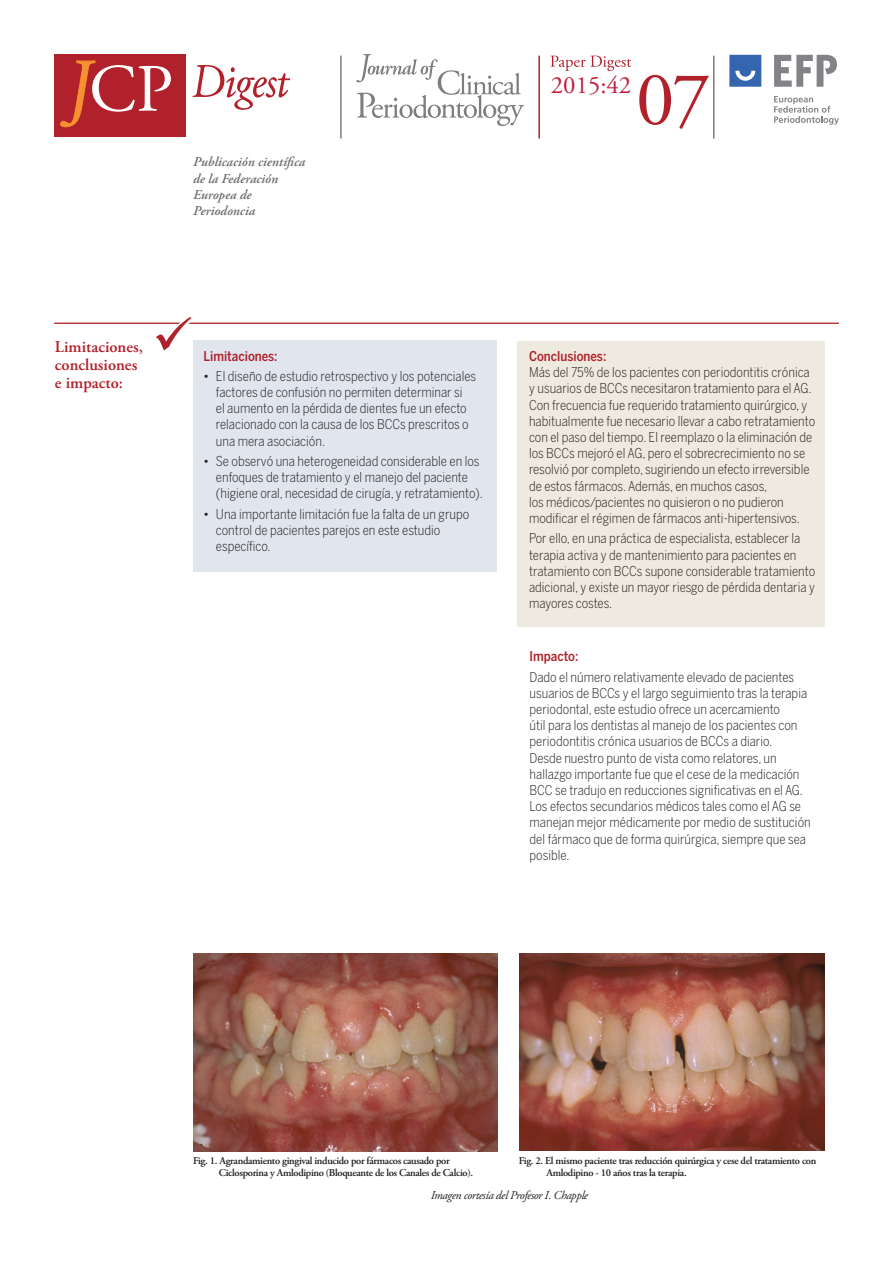
<style>
.page{position:relative;width:893px;height:1263px;background:#fff}
.page>*{position:absolute;margin:0;border:0;box-sizing:border-box;transform-origin:0 0}
.t1{font:76.65px "Adobe Garamond Pro";color:#b1212b}
.t2{font:24.75px "Adobe Garamond Pro";color:#bf1f3c}
.t3{font:600 16.5px/18px "Adobe Garamond Pro";color:#b1212b}
.t4{font:300 13.5px/16.2px "Benton Sans Cond";color:#231f20}
.t5{font:italic 600 13.5px/16.2px "Adobe Garamond Pro";color:#6c6d70}
.t6{font:500 13.5px "Benton Sans Cond";color:#b1212b}
.t7{font:italic 12px "Adobe Garamond Pro";letter-spacing:-.03em;color:#231f20}
.t8{font:600 10.5px/12px "Adobe Garamond Pro";letter-spacing:-.03em;color:#231f20}
</style>
<div class="page">
<div style="left:54px;top:54px;width:131px;height:83px;background:#b1212b"></div>
<svg style="left:192px;top:65px;width:98px;height:45px"></svg>
<svg style="left:60px;top:60px;width:111px;height:67px"></svg>
<hr style="left:340px;top:56px;width:2px;height:83px;background:#7c7e7a">
<hr style="left:713px;top:56px;width:1px;height:83px;background:#7c7e7a">
<hr style="left:538px;top:56px;width:2px;height:83px;background:#b1212b">
<svg style="left:356px;top:54px;width:168px;height:72px"></svg>
<svg style="left:729px;top:55px;width:32px;height:32px"></svg>
<svg style="left:774px;top:96px;width:65px;height:29px"></svg>
<svg style="left:774px;top:55px;width:63px;height:32px"></svg>
<svg style="left:550px;top:56px;width:81px;height:15px"></svg>
<div style="left:193px;top:340px;width:304px;height:231px;background:#e0e5ee"></div>
<hr style="left:54px;top:323px;width:785px;height:1px;background:#b1212b">
<svg style="left:156px;top:317px;width:36px;height:34px"></svg>
<div style="left:517px;top:341px;width:308px;height:285px;background:#efeadf"></div>
<img style="left:193px;top:954px;width:304px;height:197px">
<img style="left:520px;top:954px;width:304px;height:197px">
<p class="t5" style="left:193px;top:155px;width:114px">Publicación científica de la Federación<br>Europea de<br>Periodoncia</p>
<h2 class="t2" style="left:551px;top:70px;width:82px">2015:42</h2>
<h1 class="t1" style="left:636px;top:54px;width:76px">07</h1>
<p class="t3" style="left:55px;top:338px;width:90px">Limitaciones, conclusiones e impacto:</p>
<p class="t6" style="left:529px;top:348px;width:79px">Conclusiones:</p>
<p class="t6" style="left:203px;top:348px;width:76px">Limitaciones:</p>
<p class="t4" style="left:529px;top:364px;width:288px">Más del 75% de los pacientes con periodontitis crónica y usuarios de BCCs necesitaron tratamiento para el AG.<br>Con frecuencia fue requerido tratamiento quirúrgico, y habitualmente fue necesario llevar a cabo retratamiento con el paso del tiempo. El reemplazo o la eliminación de los BCCs mejoró el AG, pero el sobrecrecimiento no se resolvió por completo, sugiriendo un efecto irreversible de estos fármacos. Además, en muchos casos,<br>los médicos/pacientes no quisieron o no pudieron modificar el régimen de fármacos anti-hipertensivos.</p>
<p class="t4" style="left:529px;top:530px;width:288px">Por ello, en una práctica de especialista, establecer la terapia activa y de mantenimiento para pacientes en tratamiento con BCCs supone considerable tratamiento adicional, y existe un mayor riesgo de pérdida dentaria y mayores costes.</p>
<p class="t4" style="left:216px;top:368px;width:262px;text-indent:-13px">• El diseño de estudio retrospectivo y los potenciales factores de confusión no permiten determinar si<br>el aumento en la pérdida de dientes fue un efecto relacionado con la causa de los BCCs prescritos o una mera asociación.</p>
<p class="t4" style="left:216px;top:453px;width:269px;text-indent:-13px">• Se observó una heterogeneidad considerable en los enfoques de tratamiento y el manejo del paciente (higiene oral, necesidad de cirugía, y retratamiento).</p>
<p class="t4" style="left:216px;top:506px;width:255px;text-indent:-13px">• Una importante limitación fue la falta de un grupo control de pacientes parejos en este estudio específico.</p>
<p class="t6" style="left:530px;top:648px;width:50px">Impacto:</p>
<p class="t4" style="left:530px;top:668px;width:283px">Dado el número relativamente elevado de pacientes usuarios de BCCs y el largo seguimiento tras la terapia periodontal, este estudio ofrece un acercamiento<br>útil para los dentistas al manejo de los pacientes con periodontitis crónica usuarios de BCCs a diario.<br>Desde nuestro punto de vista como relatores, un hallazgo importante fue que el cese de la medicación BCC se tradujo en reducciones significativas en el AG.<br>Los efectos secundarios médicos tales como el AG se manejan mejor médicamente por medio de sustitución del fármaco que de forma quirúrgica, siempre que sea posible.</p>
<p class="t8" style="left:219px;top:1155px;width:256px;text-indent:-26px">Fig. 1. Agrandamiento gingival inducido por fármacos causado por<br>Ciclosporina y Amlodipino (Bloqueante de los Canales de Calcio).</p>
<p class="t8" style="left:546px;top:1155px;width:271px;text-indent:-28px">Fig. 2. El mismo paciente tras reducción quirúrgica y cese del tratamiento con<br>Amlodipino - 10 años tras la terapia.</p>
<p class="t7" style="left:431px;top:1188px;width:159px">Imagen cortesía del Profesor I. Chapple</p>
</div>
